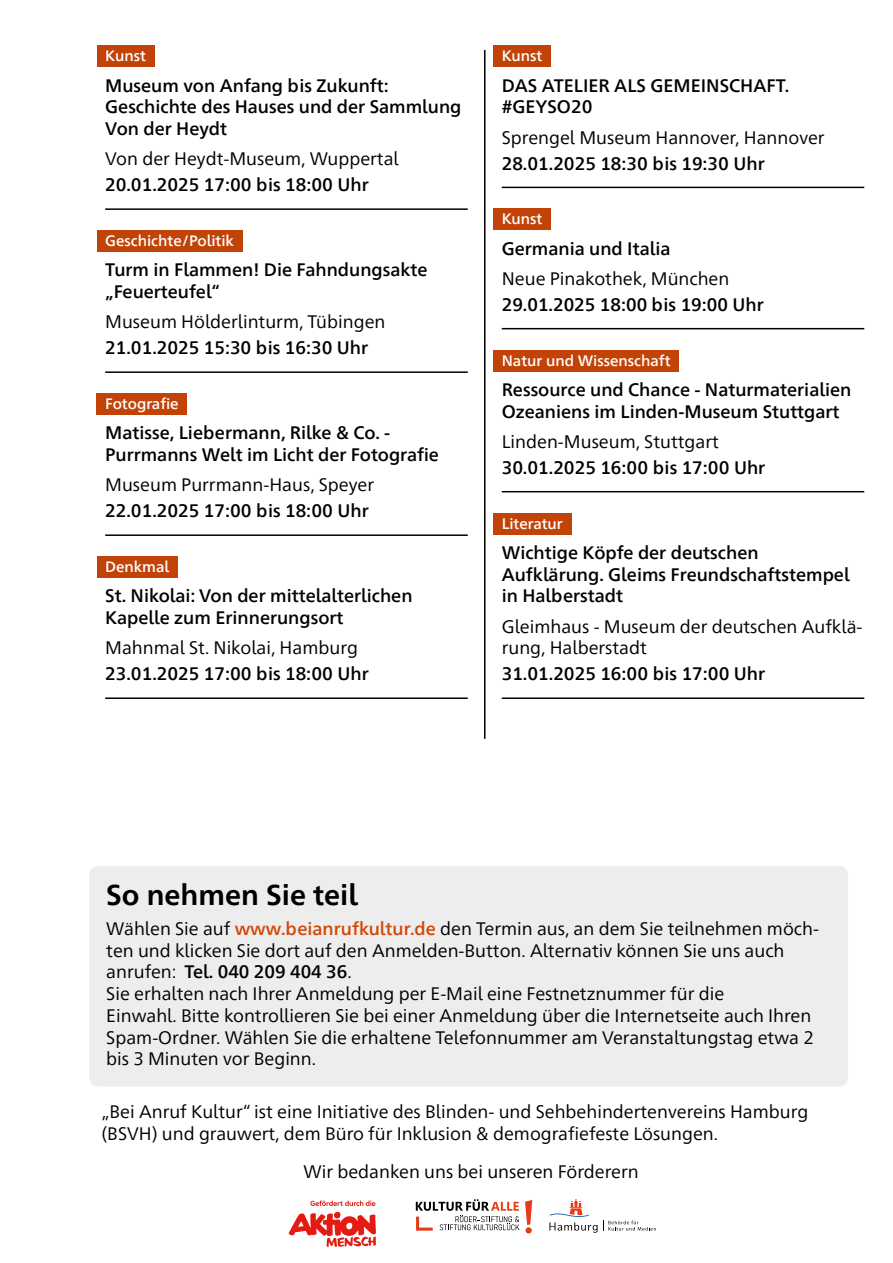
<style>
.page{position:relative;width:893px;height:1263px;background:#fff}
.page>*{position:absolute;margin:0;border:0;box-sizing:border-box;transform-origin:0 0}
.h2-box{font:700 28.5px "Frutiger Neue 1450 Pro";color:#000}
.p-std{font:18px/21.8px "Frutiger Neue 1450 Pro";color:#000}
.h3-titel{font:500 18px/21.8px "Frutiger Neue 1450 Pro";color:#000}
.p-datum_-zeit{font:500 18px "Frutiger Neue 1450 Pro";color:#000}
.h2-rubrik{font:500 15px "Frutiger Neue 1450 Pro";color:#fff}
.s1{font-weight:500;color:#d24605}
.s2{font-weight:500}
</style>
<div class="page">
<svg style="left:288px;top:1200px;width:88px;height:47px"></svg>
<svg style="left:525px;top:1200px;width:7px;height:33px"></svg>
<svg style="left:416px;top:1199px;width:103px;height:31px"></svg>
<svg style="left:549px;top:1199px;width:107px;height:34px"></svg>
<div style="left:97px;top:46px;width:57px;height:21px;background:#c14308"></div>
<hr style="left:105px;top:208px;width:363px;height:2px;background:#000">
<div style="left:97px;top:230px;width:146px;height:22px;background:#c14308"></div>
<hr style="left:105px;top:371px;width:363px;height:2px;background:#000">
<div style="left:97px;top:393px;width:90px;height:22px;background:#c14308"></div>
<hr style="left:105px;top:534px;width:363px;height:2px;background:#000">
<div style="left:97px;top:556px;width:81px;height:22px;background:#c14308"></div>
<hr style="left:105px;top:697px;width:363px;height:2px;background:#000">
<div style="left:493px;top:46px;width:58px;height:21px;background:#c14308"></div>
<hr style="left:502px;top:187px;width:362px;height:1px;background:#000">
<div style="left:493px;top:209px;width:58px;height:21px;background:#c14308"></div>
<hr style="left:502px;top:328px;width:362px;height:1px;background:#000">
<div style="left:493px;top:350px;width:186px;height:21px;background:#c14308"></div>
<hr style="left:502px;top:491px;width:362px;height:1px;background:#000">
<div style="left:493px;top:513px;width:78px;height:21px;background:#c14308"></div>
<hr style="left:502px;top:697px;width:362px;height:2px;background:#000">
<hr style="left:484px;top:50px;width:1px;height:689px;background:#000">
<div style="left:89px;top:866px;width:759px;height:220px;background:#ededed;border-radius:9px"></div>
<h2 class="h2-rubrik" style="left:105px;top:45px;width:42px">Kunst</h2>
<h3 class="h3-titel" style="left:105px;top:73px;width:358px">Museum von Anfang bis Zukunft:<br>Geschichte des Hauses und der Sammlung<br>Von der Heydt</h3>
<p class="p-std" style="left:105px;top:147px;width:295px">Von der Heydt-Museum, Wuppertal</p>
<p class="p-datum_-zeit" style="left:105px;top:172px;width:265px">20.01.2025 17:00 bis 18:00 Uhr</p>
<h2 class="h2-rubrik" style="left:105px;top:230px;width:130px">Geschichte/Politik</h2>
<h3 class="h3-titel" style="left:105px;top:258px;width:324px">Turm in Flammen! Die Fahndungsakte „Feuerteufel“</h3>
<p class="p-std" style="left:105px;top:310px;width:282px">Museum Hölderlinturm, Tübingen</p>
<p class="p-datum_-zeit" style="left:105px;top:335px;width:264px">21.01.2025 15:30 bis 16:30 Uhr</p>
<h2 class="h2-rubrik" style="left:105px;top:393px;width:75px">Fotografie</h2>
<h3 class="h3-titel" style="left:105px;top:421px;width:335px">Matisse, Liebermann, Rilke &amp; Co. -<br>Purrmanns Welt im Licht der Fotografie</h3>
<p class="p-std" style="left:105px;top:473px;width:270px">Museum Purrmann-Haus, Speyer</p>
<p class="p-datum_-zeit" style="left:105px;top:498px;width:265px">22.01.2025 17:00 bis 18:00 Uhr</p>
<h2 class="h2-rubrik" style="left:105px;top:556px;width:65px">Denkmal</h2>
<h3 class="h3-titel" style="left:105px;top:584px;width:309px">St. Nikolai: Von der mittelalterlichen<br>Kapelle zum Erinnerungsort</h3>
<p class="p-std" style="left:105px;top:636px;width:254px">Mahnmal St. Nikolai, Hamburg</p>
<p class="p-datum_-zeit" style="left:105px;top:661px;width:265px">23.01.2025 17:00 bis 18:00 Uhr</p>
<h2 class="h2-rubrik" style="left:502px;top:45px;width:42px">Kunst</h2>
<h3 class="h3-titel" style="left:502px;top:73px;width:289px">DAS ATELIER ALS GEMEINSCHAFT. #GEYSO20</h3>
<p class="p-std" style="left:502px;top:125px;width:324px">Sprengel Museum Hannover, Hannover</p>
<p class="p-datum_-zeit" style="left:502px;top:150px;width:264px">28.01.2025 18:30 bis 19:30 Uhr</p>
<h2 class="h2-rubrik" style="left:502px;top:208px;width:42px">Kunst</h2>
<h3 class="h3-titel" style="left:502px;top:236px;width:170px">Germania und Italia</h3>
<p class="p-std" style="left:502px;top:266px;width:229px">Neue Pinakothek, München</p>
<p class="p-datum_-zeit" style="left:502px;top:291px;width:263px">29.01.2025 18:00 bis 19:00 Uhr</p>
<h2 class="h2-rubrik" style="left:502px;top:349px;width:170px">Natur und Wissenschaft</h2>
<h3 class="h3-titel" style="left:502px;top:377px;width:351px">Ressource und Chance - Naturmaterialien<br>Ozeaniens im Linden-Museum Stuttgart</h3>
<p class="p-std" style="left:502px;top:429px;width:219px">Linden-Museum, Stuttgart</p>
<p class="p-datum_-zeit" style="left:502px;top:454px;width:265px">30.01.2025 16:00 bis 17:00 Uhr</p>
<h2 class="h2-rubrik" style="left:502px;top:512px;width:63px">Literatur</h2>
<h3 class="h3-titel" style="left:502px;top:540px;width:349px">Wichtige Köpfe der deutschen<br>Aufklärung. Gleims Freundschaftstempel in Halberstadt</h3>
<p class="p-std" style="left:502px;top:614px;width:362px">Gleimhaus - Museum der deutschen Aufklä&shy;rung, Halberstadt</p>
<p class="p-datum_-zeit" style="left:502px;top:661px;width:265px">31.01.2025 16:00 bis 17:00 Uhr</p>
<h2 class="h2-box" style="left:106px;top:874px;width:253px">So nehmen Sie teil</h2>
<p class="p-std" style="left:106px;top:916px;width:714px">Wählen Sie auf <span class="s1">www.beianrufkultur.de</span> den Termin aus, an dem Sie teilnehmen möch&shy;ten und klicken Sie dort auf den Anmelden-Button. Alternativ können Sie uns auch</p>
<p class="p-std" style="left:106px;top:960px;width:709px">anrufen: <span class="s2">Tel. 040 209 404 36</span>.<br>Sie erhalten nach Ihrer Anmeldung per E-Mail eine Festnetznummer für die<br>Einwahl. Bitte kontrollieren Sie bei einer Anmeldung über die Internetseite auch Ihren Spam-Ordner. Wählen Sie die erhaltene Telefonnummer am Veranstaltungstag etwa 2 bis 3 Minuten vor Beginn.</p>
<p class="p-std" style="left:101px;top:1100px;width:708px">„Bei Anruf Kultur“ ist eine Initiative des Blinden- und Sehbehindertenvereins Hamburg (BSVH) und grauwert, dem Büro für Inklusion &amp; demografiefeste Lösungen.</p>
<p class="p-std" style="left:304px;top:1159px;width:337px">Wir bedanken uns bei unseren Förderern</p>
</div>
